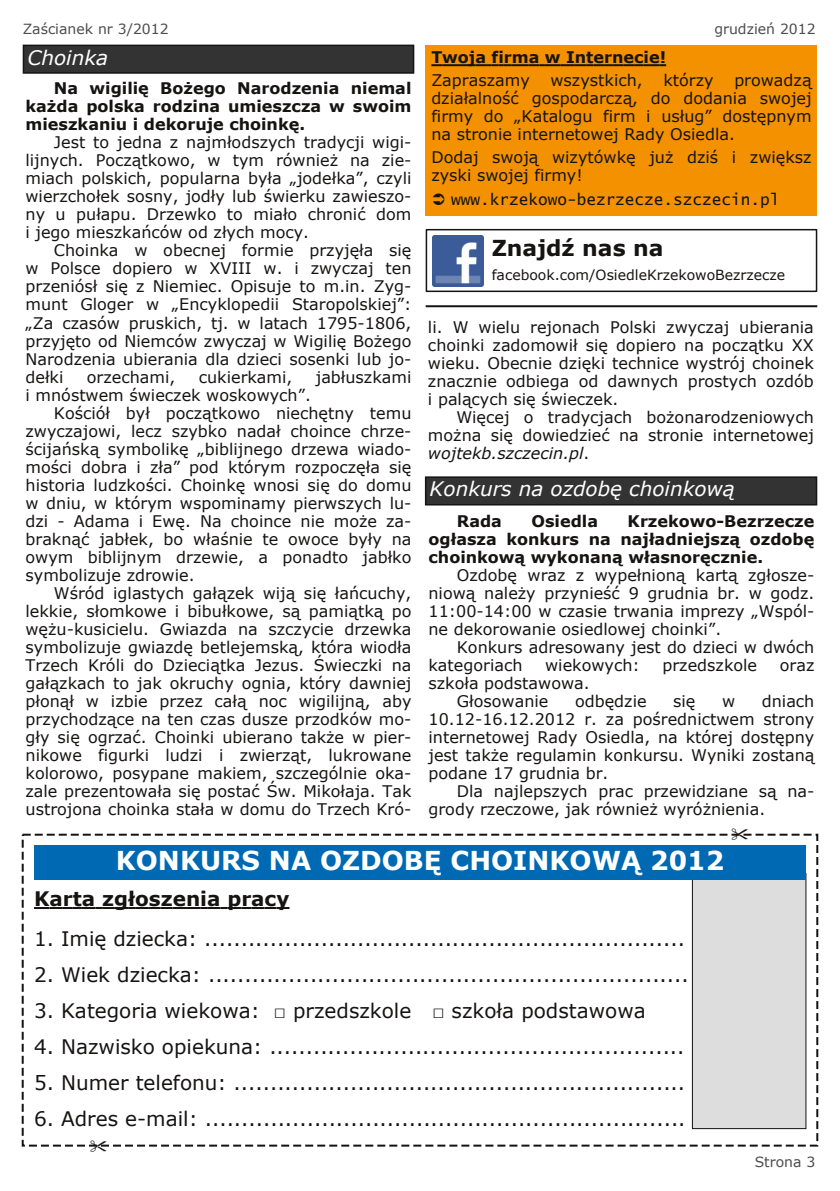
<style>
.page{position:relative;width:840px;height:1191px;background:#fff}
.page>*{position:absolute;margin:0;border:0;box-sizing:border-box;transform-origin:0 0}
.t1{font:700 26px "Verdana";color:#fff}
.t2{font:700 22px "Verdana";color:#161413}
.t3{font:20px "Verdana";color:#161413}
.t4{font:italic 20px "Verdana";color:#fff}
.t5{font:700 20px "Verdana";color:#161413}
.t6{font:16px/18px "Verdana";color:#161413;text-align:justify}
.t7{font:700 16px/18px "Verdana";color:#161413;text-align:justify}
.t8{font:16px "Lucida Console";color:#161413}
.t9{font:14px "Verdana";color:#161413}
.t10{font:14px "Verdana";color:#4c4c4c}
.s1{font-style:italic}
</style>
<div class="page">
<div style="left:425px;top:45px;width:391px;height:170px;background:#f39100"></div>
<svg style="left:431px;top:64px;width:234px;height:2px"></svg>
<div style="left:425px;top:477px;width:391px;height:28px;background:#333"></div>
<div style="left:424px;top:476px;width:392px;height:29px;border:2px solid #161413"></div>
<div style="left:425px;top:229px;width:391px;height:63px;border:2px solid #161413"></div>
<img style="left:432px;top:235px;width:50px;height:51px">
<div style="left:22px;top:833px;width:795px;height:313px;border:2px dashed #161413"></div>
<svg style="left:34px;top:907px;width:255px;height:2px"></svg>
<div style="left:692px;top:873px;width:113px;height:255px;background:#ddd"></div>
<div style="left:692px;top:873px;width:113px;height:255px;border:1px solid #161413"></div>
<div style="left:34px;top:845px;width:771px;height:34px;background:#0069b3"></div>
<div style="left:23px;top:45px;width:390px;height:28px;background:#333"></div>
<div style="left:23px;top:45px;width:391px;height:29px;border:2px solid #161413"></div>
<hr style="left:425px;top:305px;width:391px;height:2px;background:#161413">
<svg style="left:91px;top:1143px;width:16px;height:4px"></svg>
<svg style="left:731px;top:833px;width:16px;height:3px"></svg>
<p class="t10" style="left:23px;top:21px;width:147px">Zaścianek nr 3/2012</p>
<p class="t10" style="left:714px;top:21px;width:103px">grudzień 2012</p>
<p class="t7" style="left:431px;top:49px;width:236px">Twoja firma w Internecie!</p>
<p class="t6" style="left:431px;top:71px;width:100px">Zapraszamy</p>
<p class="t6" style="left:550px;top:71px;width:94px">wszystkich,</p>
<p class="t6" style="left:663px;top:71px;width:52px">którzy</p>
<p class="t4" style="left:27px;top:46px;width:82px">Choinka</p>
<p class="t7" style="left:26px;top:80px;width:387px;text-indent:28px">Na wigilię Bożego Narodzenia niemal każda polska rodzina umieszcza w swoim mieszkaniu i dekoruje choinkę.</p>
<p class="t6" style="left:26px;top:134px;width:387px;text-indent:28px">Jest to jedna z najmłodszych tradycji wigi&shy;lijnych. Początkowo, w tym również na zie&shy;miach polskich, popularna była „jodełka”, czyli wierzchołek sosny, jodły lub świerku zawieszo&shy;ny u pułapu. Drzewko to miało chronić dom i jego mieszkańców od złych mocy.</p>
<p class="t6" style="left:26px;top:242px;width:387px;text-indent:28px">Choinka w obecnej formie przyjęła się w Polsce dopiero w XVIII w. i zwyczaj ten przeniósł się z Niemiec. Opisuje to m.in. Zyg&shy;munt Gloger w „Encyklopedii Staropolskiej”: „Za czasów pruskich, tj. w latach 1795-1806, przyjęto od Niemców zwyczaj w Wigilię Bożego Narodzenia ubierania dla dzieci sosenki lub jo&shy;dełki</p>
<p class="t6" style="left:431px;top:71px;width:381px;text-indent:303px">prowadzą działalność gospodarczą, do dodania swojej firmy do „Katalogu firm i usług” dostępnym na stronie internetowej Rady Osiedla.</p>
<p class="t6" style="left:431px;top:149px;width:381px">Dodaj swoją wizytówkę już dziś i zwiększ zyski swojej firmy!</p>
<p class="t8" style="left:451px;top:190px;width:329px">www.krzekowo-bezrzecze.szczecin.pl</p>
<h2 class="t2" style="left:491px;top:236px;width:173px">Znajdź nas na</h2>
<p class="t9" style="left:491px;top:267px;width:295px">facebook.com/OsiedleKrzekowoBezrzecze</p>
<p class="t6" style="left:428px;top:318px;width:387px">li. W wielu rejonach Polski zwyczaj ubierania choinki zadomowił się dopiero na początku XX wieku. Obecnie dzięki technice wystrój choinek znacznie odbiega od dawnych prostych ozdób i palących się świeczek.</p>
<p class="t6" style="left:428px;top:408px;width:387px;text-indent:28px">Więcej o tradycjach bożonarodzeniowych można się dowiedzieć na stronie internetowej <span class="s1">wojtekb.szczecin.pl</span>.</p>
<p class="t6" style="left:87px;top:368px;width:90px">orzechami,</p>
<p class="t6" style="left:199px;top:368px;width:95px">cukierkami,</p>
<p class="t6" style="left:315px;top:368px;width:97px">jabłuszkami</p>
<p class="t6" style="left:26px;top:386px;width:287px">i mnóstwem świeczek woskowych”.</p>
<p class="t6" style="left:54px;top:404px;width:359px">Kościół był początkowo niechętny temu</p>
<p class="t6" style="left:26px;top:422px;width:387px">zwyczajowi, lecz szybko nadał choince chrze-</p>
<p class="t6" style="left:26px;top:440px;width:387px">ścijańską symbolikę „biblijnego drzewa wiado-</p>
<p class="t6" style="left:26px;top:458px;width:387px">mości dobra i zła” pod którym rozpoczęła się</p>
<p class="t6" style="left:26px;top:476px;width:387px">historia ludzkości. Choinkę wnosi się do domu</p>
<p class="t6" style="left:26px;top:494px;width:387px">w dniu, w którym wspominamy pierwszych lu-</p>
<p class="t6" style="left:26px;top:512px;width:387px">dzi - Adama i Ewę. Na choince nie może za-</p>
<p class="t6" style="left:26px;top:530px;width:387px">braknąć jabłek, bo właśnie te owoce były na</p>
<p class="t6" style="left:26px;top:548px;width:387px">owym biblijnym drzewie, a ponadto jabłko</p>
<p class="t6" style="left:26px;top:566px;width:170px">symbolizuje zdrowie.</p>
<p class="t6" style="left:54px;top:584px;width:359px">Wśród iglastych gałązek wiją się łańcuchy,</p>
<p class="t6" style="left:26px;top:602px;width:387px">lekkie, słomkowe i bibułkowe, są pamiątką po</p>
<p class="t6" style="left:26px;top:620px;width:387px">wężu-kusicielu. Gwiazda na szczycie drzewka</p>
<p class="t6" style="left:26px;top:638px;width:387px">symbolizuje gwiazdę betlejemską, która wiodła</p>
<p class="t6" style="left:26px;top:656px;width:387px">Trzech Króli do Dzieciątka Jezus. Świeczki na</p>
<p class="t6" style="left:26px;top:674px;width:387px">gałązkach to jak okruchy ognia, który dawniej</p>
<p class="t6" style="left:26px;top:692px;width:387px">płonął w izbie przez całą noc wigilijną, aby</p>
<p class="t6" style="left:26px;top:710px;width:387px">przychodzące na ten czas dusze przodków mo-</p>
<p class="t6" style="left:26px;top:728px;width:387px">gły się ogrzać. Choinki ubierano także w pier-</p>
<p class="t6" style="left:26px;top:746px;width:387px">nikowe figurki ludzi i zwierząt, lukrowane</p>
<p class="t6" style="left:26px;top:764px;width:387px">kolorowo, posypane makiem, szczególnie oka-</p>
<p class="t6" style="left:26px;top:782px;width:387px">zale prezentowała się postać Św. Mikołaja. Tak</p>
<p class="t6" style="left:26px;top:800px;width:387px">ustrojona choinka stała w domu do Trzech Kró-</p>
<p class="t4" style="left:429px;top:478px;width:306px">Konkurs na ozdobę choinkową</p>
<p class="t7" style="left:428px;top:512px;width:387px;text-indent:199px">Krzekowo-Bezrzecze ogłasza konkurs na najładniejszą ozdobę choinkową wykonaną własnoręcznie.</p>
<p class="t6" style="left:428px;top:566px;width:387px;text-indent:28px">Ozdobę wraz z wypełnioną kartą zgłosze&shy;niową należy przynieść 9 grudnia br. w godz.<br>11:00-14:00 w czasie trwania imprezy „Wspól&shy;ne dekorowanie osiedlowej choinki”.</p>
<p class="t6" style="left:428px;top:638px;width:387px;text-indent:28px">Konkurs adresowany jest do dzieci w dwóch kategoriach</p>
<p class="t7" style="left:456px;top:512px;width:47px">Rada</p>
<p class="t7" style="left:531px;top:512px;width:68px">Osiedla</p>
<p class="t6" style="left:545px;top:656px;width:96px">wiekowych:</p>
<p class="t6" style="left:662px;top:656px;width:96px">przedszkole</p>
<p class="t6" style="left:779px;top:656px;width:36px">oraz</p>
<p class="t6" style="left:456px;top:674px;width:134px;text-indent:-28px">szkoła podstawowa.<br>Głosowanie</p>
<p class="t6" style="left:428px;top:692px;width:387px;text-indent:333px">dniach 10.12-16.12.2012 r. za pośrednictwem strony internetowej Rady Osiedla, na której dostępny jest także regulamin konkursu. Wyniki zostaną podane 17 grudnia br.</p>
<p class="t6" style="left:428px;top:782px;width:387px;text-indent:28px">Dla najlepszych prac przewidziane są na&shy;grody rzeczowe, jak również wyróżnienia.</p>
<h1 class="t1" style="left:116px;top:846px;width:609px">KONKURS NA OZDOBĘ CHOINKOWĄ 2012</h1>
<p class="t6" style="left:574px;top:692px;width:73px">odbędzie</p>
<p class="t6" style="left:672px;top:692px;width:24px">się</p>
<p class="t6" style="left:721px;top:692px;width:15px">w</p>
<p class="t5" style="left:34px;top:887px;width:257px">Karta zgłoszenia pracy</p>
<p class="t3" style="left:34px;top:927px;width:652px">1. Imię dziecka: ..................................................................</p>
<p class="t3" style="left:34px;top:963px;width:655px">2. Wiek dziecka: ..................................................................</p>
<p class="t3" style="left:34px;top:999px;width:612px">3. Kategoria wiekowa: □ przedszkole □ szkoła podstawowa</p>
<p class="t3" style="left:34px;top:1035px;width:651px">4. Nazwisko opiekuna: .........................................................</p>
<p class="t3" style="left:34px;top:1071px;width:652px">5. Numer telefonu: ..............................................................</p>
<p class="t3" style="left:34px;top:1107px;width:652px">6. Adres e-mail: ..................................................................</p>
<p class="t10" style="left:754px;top:1154px;width:62px">Strona 3</p>
</div>
